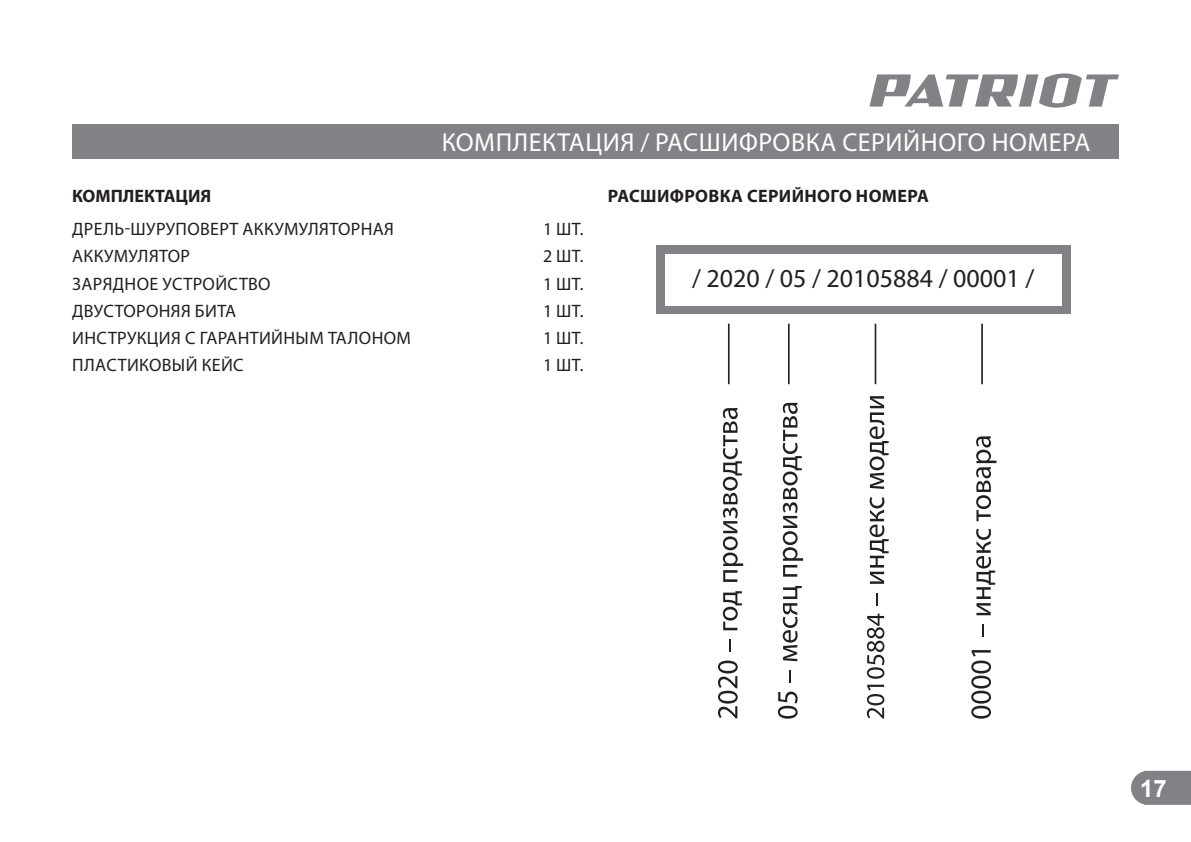
<style>
.page{position:relative;width:1191px;height:842px;background:#fff}
.page>*{position:absolute;margin:0;border:0;box-sizing:border-box;transform-origin:0 0}
.t1{font:26px "Myriad Pro";letter-spacing:.02em;color:#fff}
.t2{font:26px "Myriad Pro";color:#231f20}
.t3{font:700 24px "Arial";color:#fff}
.t4{font:18px "Myriad Pro";letter-spacing:.02em;color:#231f20}
.t5{font:700 18px "Myriad Pro";letter-spacing:.02em;color:#231f20}
.t6{font:700 18px "Myriad Pro";color:#231f20}
</style>
<div class="page">
<svg style="left:1131px;top:771px;width:60px;height:34px;background:#888a8c"></svg>
<svg style="left:869px;top:73px;width:250px;height:35px"></svg>
<div style="left:72px;top:124px;width:1047px;height:34px;background:#808285"></div>
<svg style="left:718px;top:660px;width:19px;height:58px"></svg>
<svg style="left:729px;top:639px;width:2px;height:13px"></svg>
<svg style="left:723px;top:591px;width:19px;height:39px"></svg>
<svg style="left:723px;top:408px;width:20px;height:174px"></svg>
<svg style="left:778px;top:692px;width:19px;height:27px"></svg>
<svg style="left:789px;top:670px;width:1px;height:12px"></svg>
<svg style="left:782px;top:586px;width:20px;height:75px"></svg>
<svg style="left:782px;top:403px;width:21px;height:174px"></svg>
<svg style="left:867px;top:685px;width:17px;height:33px"></svg>
<svg style="left:867px;top:614px;width:17px;height:65px"></svg>
<svg style="left:876px;top:593px;width:1px;height:13px"></svg>
<svg style="left:869px;top:497px;width:19px;height:87px"></svg>
<svg style="left:869px;top:396px;width:19px;height:93px"></svg>
<svg style="left:971px;top:650px;width:20px;height:69px"></svg>
<svg style="left:982px;top:624px;width:2px;height:13px"></svg>
<svg style="left:976px;top:529px;width:19px;height:86px"></svg>
<svg style="left:976px;top:436px;width:20px;height:85px"></svg>
<hr style="left:728px;top:324px;width:1px;height:60px;background:#231f20">
<hr style="left:788px;top:324px;width:1px;height:60px;background:#231f20">
<hr style="left:874px;top:324px;width:2px;height:60px;background:#231f20">
<hr style="left:981px;top:324px;width:2px;height:60px;background:#231f20">
<div style="left:656px;top:245px;width:414px;height:69px;background:#808285"></div>
<div style="left:664px;top:254px;width:397px;height:51px;background:#fff"></div>
<h1 class="t1" style="left:442px;top:129px;width:650px">КОМПЛЕКТАЦИЯ / РАСШИФРОВКА СЕРИЙНОГО НОМЕРА</h1>
<p class="t6" style="left:72px;top:187px;width:141px">КОМПЛЕКТАЦИЯ</p>
<p class="t4" style="left:72px;top:220px;width:323px">ДРЕЛЬ-ШУРУПОВЕРТ АККУМУЛЯТОРНАЯ</p>
<p class="t4" style="left:543px;top:220px;width:42px">1 ШТ.</p>
<p class="t4" style="left:72px;top:247px;width:119px">АККУМУЛЯТОР</p>
<p class="t4" style="left:543px;top:247px;width:42px">2 ШТ.</p>
<p class="t4" style="left:72px;top:274px;width:200px">ЗАРЯДНОЕ УСТРОЙСТВО</p>
<p class="t4" style="left:543px;top:274px;width:42px">1 ШТ.</p>
<p class="t4" style="left:72px;top:302px;width:165px">ДВУСТОРОНЯЯ БИТА</p>
<p class="t4" style="left:543px;top:302px;width:42px">1 ШТ.</p>
<p class="t4" style="left:72px;top:329px;width:340px">ИНСТРУКЦИЯ С ГАРАНТИЙНЫМ ТАЛОНОМ</p>
<p class="t4" style="left:543px;top:329px;width:42px">1 ШТ.</p>
<p class="t4" style="left:72px;top:356px;width:173px">ПЛАСТИКОВЫЙ КЕЙС</p>
<p class="t4" style="left:543px;top:356px;width:42px">1 ШТ.</p>
<p class="t5" style="left:608px;top:187px;width:323px">РАСШИФРОВКА СЕРИЙНОГО НОМЕРА</p>
<h1 class="t2" style="left:692px;top:265px;width:344px">/ 2020 / 05 / 20105884 / 00001 /</h1>
<h2 class="t3" style="left:1140px;top:774px;width:28px">17</h2>
</div>
